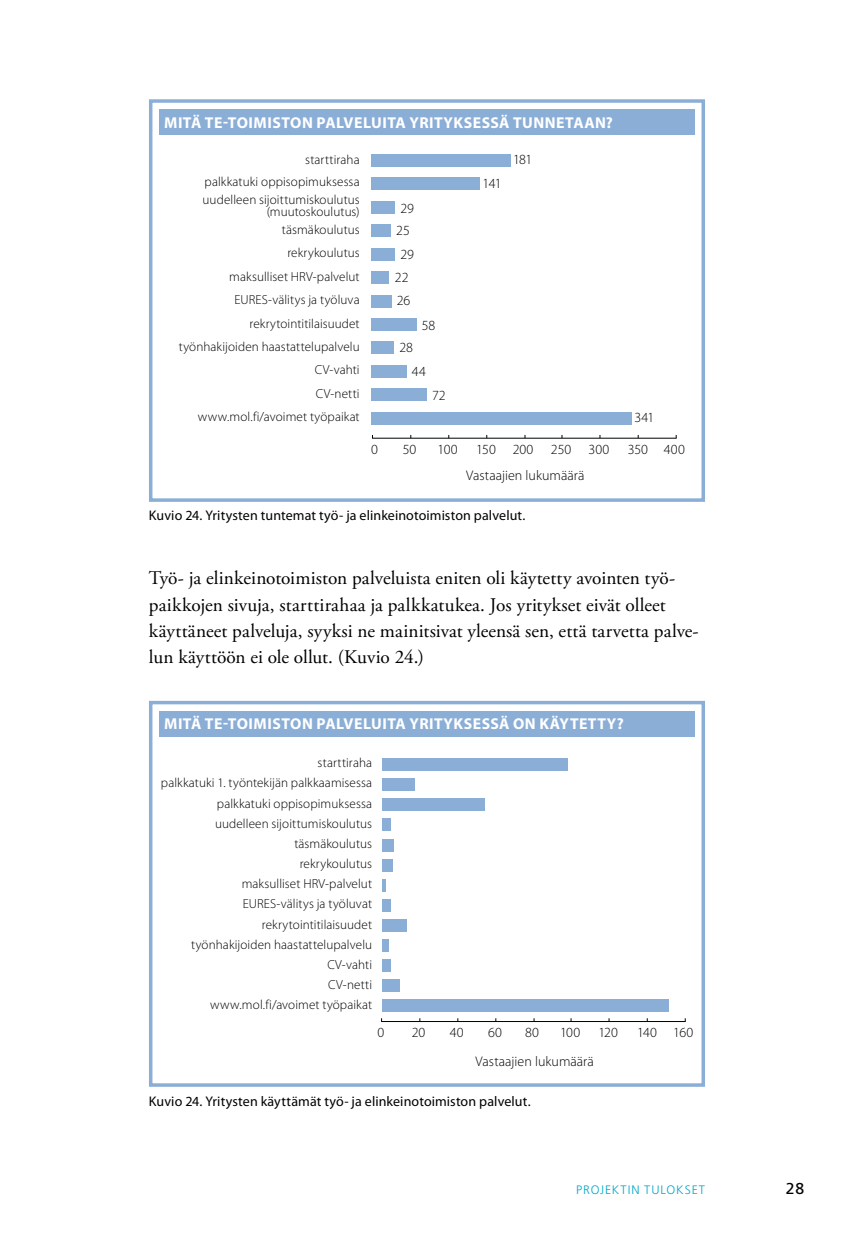
<style>
.page{position:relative;width:854px;height:1241px;background:#fff}
.page>*{position:absolute;margin:0;border:0;box-sizing:border-box;transform-origin:0 0}
.t1{font:19.25px/26.2px "Adobe Garamond Pro";letter-spacing:.005em;color:#000}
.t2{font:700 15.75px "Myriad Pro";letter-spacing:.03em;color:#fff}
.t3{font:15.75px "Frutiger";color:#000}
.t4{font:14px "Myriad Pro";letter-spacing:.005em;color:#000}
.t5{font:300 14px/23.1px "Myriad Pro";color:#000;text-align:center}
.t6{font:300 13.12px/20.1px "Myriad Pro";letter-spacing:.005em;color:#000;text-align:right}
.t7{font:300 12.25px "Frutiger";letter-spacing:.07em;color:#00a9c9}
</style>
<div class="page">
<div style="left:149px;top:99px;width:555px;height:403px;background:#fff;border:4px solid #8baed7"></div>
<div style="left:159px;top:109px;width:534px;height:26px;background:#8baed7"></div>
<hr style="left:372px;top:437px;width:304px;height:1px;background:#000">
<div style="left:371px;top:154px;width:139px;height:12px;background:#8baed7"></div>
<div style="left:371px;top:177px;width:108px;height:13px;background:#8baed7"></div>
<div style="left:371px;top:201px;width:23px;height:12px;background:#8baed7"></div>
<div style="left:371px;top:224px;width:19px;height:12px;background:#8baed7"></div>
<div style="left:371px;top:248px;width:23px;height:12px;background:#8baed7"></div>
<div style="left:371px;top:271px;width:18px;height:12px;background:#8baed7"></div>
<div style="left:371px;top:295px;width:20px;height:12px;background:#8baed7"></div>
<div style="left:371px;top:318px;width:45px;height:12px;background:#8baed7"></div>
<div style="left:371px;top:342px;width:23px;height:12px;background:#8baed7"></div>
<div style="left:371px;top:365px;width:35px;height:12px;background:#8baed7"></div>
<div style="left:371px;top:389px;width:56px;height:12px;background:#8baed7"></div>
<div style="left:371px;top:412px;width:260px;height:12px;background:#8baed7"></div>
<div style="left:149px;top:700px;width:555px;height:386px;background:#fff;border:4px solid #8baed7"></div>
<div style="left:159px;top:710px;width:534px;height:26px;background:#8baed7"></div>
<hr style="left:381px;top:1020px;width:304px;height:1px;background:#000">
<div style="left:382px;top:999px;width:286px;height:12px;background:#8baed7"></div>
<div style="left:382px;top:979px;width:18px;height:12px;background:#8baed7"></div>
<div style="left:382px;top:959px;width:9px;height:12px;background:#8baed7"></div>
<div style="left:382px;top:939px;width:6px;height:12px;background:#8baed7"></div>
<div style="left:382px;top:919px;width:25px;height:12px;background:#8baed7"></div>
<div style="left:382px;top:899px;width:9px;height:12px;background:#8baed7"></div>
<hr style="left:382px;top:879px;width:4px;height:12px;background:#8baed7">
<div style="left:382px;top:859px;width:11px;height:12px;background:#8baed7"></div>
<div style="left:382px;top:838px;width:11px;height:12px;background:#8baed7"></div>
<div style="left:382px;top:818px;width:9px;height:12px;background:#8baed7"></div>
<div style="left:382px;top:798px;width:102px;height:12px;background:#8baed7"></div>
<div style="left:382px;top:778px;width:32px;height:12px;background:#8baed7"></div>
<div style="left:382px;top:758px;width:185px;height:12px;background:#8baed7"></div>
<p class="t2" style="left:164px;top:114px;width:450px">MITÄ TE-TOIMISTON PALVELUITA YRITYKSESSÄ TUNNETAAN?</p>
<p class="t6" style="left:204px;top:149px;width:156px;line-height:21.9px">starttiraha<br>palkkatuki oppisopimuksessa</p>
<p class="t6" style="left:202px;top:193px;width:158px;line-height:12.2px">uudelleen sijoittumiskoulutus (muutoskoulutus)</p>
<p class="t6" style="left:179px;top:217px;width:182px;line-height:23.4px">täsmäkoulutus<br>rekrykoulutus<br>maksulliset HRV-palvelut<br>EURES-välitys ja työluva rekrytointitilaisuudet työnhakijoiden haastattelupalvelu<br>CV-vahti<br>CV-netti<br>www.mol.fi/avoimet työpaikat</p>
<p class="t5" style="left:394px;top:196px;width:21px">29<br>25<br>29<br>22<br>26</p>
<p class="t5" style="left:421px;top:313px;width:15px">58</p>
<p class="t5" style="left:412px;top:335px;width:16px;line-height:24.3px;text-align:left;text-indent:-13px">28<br>44</p>
<p class="t5" style="left:432px;top:383px;width:15px">72</p>
<p class="t5" style="left:482px;top:172px;width:20px">141</p>
<p class="t5" style="left:513px;top:148px;width:21px">181</p>
<p class="t5" style="left:634px;top:406px;width:21px">341</p>
<p class="t5" style="left:371px;top:437px;width:8px">0</p>
<p class="t5" style="left:402px;top:437px;width:15px">50</p>
<p class="t5" style="left:437px;top:437px;width:22px">100</p>
<p class="t5" style="left:476px;top:437px;width:135px">150 200 250 300</p>
<p class="t5" style="left:627px;top:437px;width:58px">350 400</p>
<p class="t5" style="left:466px;top:463px;width:120px">Vastaajien lukumäärä</p>
<p class="t4" style="left:149px;top:506px;width:378px">Kuvio 24. Yritysten tuntemat työ- ja elinkeinotoimiston palvelut.</p>
<p class="t1" style="left:149px;top:566px;width:551px">Työ- ja elinkeinotoimiston palveluista eniten oli käytetty avointen työ&shy;paikkojen sivuja, starttirahaa ja palkkatukea. Jos yritykset eivät olleet käyttäneet palveluja, syyksi ne mainitsivat yleensä sen, että tarvetta palve&shy;lun käyttöön ei ole ollut. (Kuvio 24.)</p>
<p class="t2" style="left:164px;top:715px;width:461px">MITÄ TE-TOIMISTON PALVELUITA YRITYKSESSÄ ON KÄYTETTY?</p>
<p class="t6" style="left:161px;top:752px;width:212px">starttiraha<br>palkkatuki 1. työntekijän palkkaamisessa palkkatuki oppisopimuksessa uudelleen sijoittumiskoulutus täsmäkoulutus<br>rekrykoulutus<br>maksulliset HRV-palvelut<br>EURES-välitys ja työluvat rekrytointitilaisuudet<br>työnhakijoiden haastattelupalvelu<br>CV-vahti<br>CV-netti<br>www.mol.fi/avoimet työpaikat</p>
<p class="t5" style="left:377px;top:1020px;width:8px">0</p>
<p class="t5" style="left:412px;top:1020px;width:15px">20</p>
<p class="t5" style="left:449px;top:1020px;width:15px">40</p>
<p class="t5" style="left:488px;top:1020px;width:15px">60</p>
<p class="t5" style="left:525px;top:1020px;width:15px">80</p>
<p class="t5" style="left:560px;top:1020px;width:22px">100</p>
<p class="t5" style="left:598px;top:1020px;width:21px">120</p>
<p class="t5" style="left:636px;top:1020px;width:58px">140 160</p>
<p class="t5" style="left:475px;top:1049px;width:120px">Vastaajien lukumäärä</p>
<p class="t4" style="left:149px;top:1092px;width:383px">Kuvio 24. Yritysten käyttämät työ- ja elinkeinotoimiston palvelut.</p>
<p class="t7" style="left:576px;top:1182px;width:37px">PROJEKT</p>
<p class="t7" style="left:627px;top:1182px;width:57px">IN TULOKSET</p>
<p class="t3" style="left:785px;top:1178px;width:20px">28</p>
</div>
